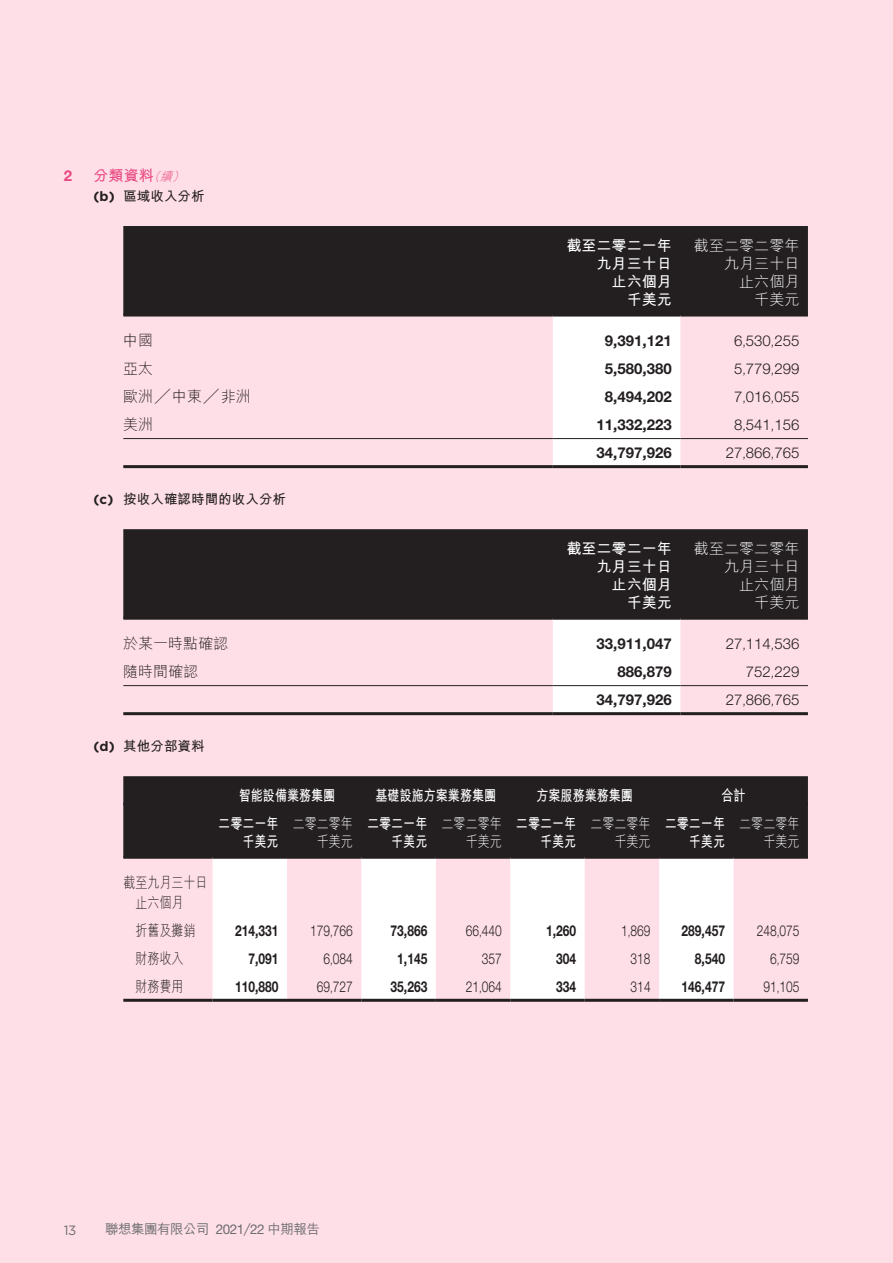
<style>
.page{position:relative;width:893px;height:1263px;background:#ffdce5}
.page>*{position:absolute;margin:0;border:0;box-sizing:border-box;transform-origin:0 0}
.t1{font:700 15px "Helvetica Neue LT Std";color:#231f20}
.t2{font:300 15px "Helvetica Neue LT Std";color:#231f20}
.t3{font:700 15px "Helvetica Neue LT Std";color:#231f20;scale:.8 1}
.t4{font:300 15px "Helvetica Neue LT Std";color:#231f20;scale:.8 1}
.t5{font:700 15px/18px "M Hei HK";letter-spacing:.005em;color:#fff;text-align:right;scale:.8 1}
.t6{font:700 15px/18px "M Hei HK";letter-spacing:.005em;color:#fff;text-align:right}
.t7{font:300 15px/18px "M Hei HK";letter-spacing:.005em;color:#fff;text-align:right}
.t8{font:300 15px/18px "M Hei HK";letter-spacing:.005em;color:#fff;text-align:right;scale:.8 1}
.t9{font:300 15px "M Hei HK";color:#231f20}
.t10{font:300 15px/19.5px "M Hei HK";color:#231f20;scale:.8 1}
.t11{font:700 15px "M Hei HK";color:#e94882}
.t12{font:700 15px "Helvetica Neue LT Std";color:#e94882}
.t13{font:700 13.5px "M Hei HK";letter-spacing:.005em;color:#231f20}
.t14{font:13.5px "Helvetica Neue LT Std";letter-spacing:-.04em;color:#6c6d70}
.t15{font:700 13.5px "Gotham";color:#231f20}
.t16{font:500 13.5px "M Hei HK";letter-spacing:-.04em;color:#6c6d70}
.t17{font:13.5px "Gotham";color:#6c6d70}
.t18{font:italic 300 12px "M Hei HK";color:#e94882}
.s1{font-family:"Gotham"}
.s2{font-family:"M Hei HK";font-weight:500}
</style>
<div class="page">
<div style="left:123px;top:226px;width:685px;height:88px;background:#231f20"></div>
<div style="left:553px;top:317px;width:127px;height:148px;background:#fff"></div>
<hr style="left:123px;top:314px;width:430px;height:3px;background:#231f20">
<hr style="left:553px;top:314px;width:127px;height:3px;background:#231f20">
<hr style="left:680px;top:314px;width:128px;height:3px;background:#231f20">
<hr style="left:123px;top:438px;width:430px;height:1px;background:#231f20">
<hr style="left:553px;top:438px;width:127px;height:1px;background:#231f20">
<hr style="left:680px;top:438px;width:128px;height:1px;background:#231f20">
<hr style="left:123px;top:465px;width:430px;height:3px;background:#231f20">
<hr style="left:553px;top:465px;width:127px;height:3px;background:#231f20">
<hr style="left:680px;top:465px;width:128px;height:3px;background:#231f20">
<div style="left:123px;top:529px;width:685px;height:88px;background:#231f20"></div>
<div style="left:553px;top:620px;width:127px;height:92px;background:#fff"></div>
<hr style="left:123px;top:617px;width:430px;height:3px;background:#231f20">
<hr style="left:553px;top:617px;width:127px;height:3px;background:#231f20">
<hr style="left:680px;top:617px;width:128px;height:3px;background:#231f20">
<hr style="left:123px;top:685px;width:430px;height:1px;background:#231f20">
<hr style="left:553px;top:685px;width:127px;height:1px;background:#231f20">
<hr style="left:680px;top:685px;width:128px;height:1px;background:#231f20">
<hr style="left:123px;top:712px;width:430px;height:3px;background:#231f20">
<hr style="left:553px;top:712px;width:127px;height:3px;background:#231f20">
<hr style="left:680px;top:712px;width:128px;height:3px;background:#231f20">
<div style="left:123px;top:776px;width:685px;height:80px;background:#231f20"></div>
<svg style="left:213px;top:859px;width:520px;height:140px;fill:#fff"></svg>
<hr style="left:123px;top:999px;width:90px;height:3px;background:#231f20">
<hr style="left:213px;top:999px;width:74px;height:3px;background:#231f20">
<hr style="left:287px;top:999px;width:74px;height:3px;background:#231f20">
<hr style="left:361px;top:999px;width:75px;height:3px;background:#231f20">
<hr style="left:436px;top:999px;width:74px;height:3px;background:#231f20">
<hr style="left:510px;top:999px;width:75px;height:3px;background:#231f20">
<hr style="left:585px;top:999px;width:74px;height:3px;background:#231f20">
<hr style="left:659px;top:999px;width:74px;height:3px;background:#231f20">
<hr style="left:733px;top:999px;width:75px;height:3px;background:#231f20">
<hr style="left:123px;top:803px;width:90px;height:3px;background:#231f20">
<hr style="left:123px;top:856px;width:90px;height:3px;background:#231f20">
<hr style="left:213px;top:803px;width:74px;height:3px;background:#231f20">
<hr style="left:213px;top:856px;width:74px;height:3px;background:#231f20">
<hr style="left:287px;top:803px;width:74px;height:3px;background:#231f20">
<hr style="left:287px;top:856px;width:74px;height:3px;background:#231f20">
<hr style="left:361px;top:803px;width:75px;height:3px;background:#231f20">
<hr style="left:361px;top:856px;width:75px;height:3px;background:#231f20">
<hr style="left:436px;top:803px;width:74px;height:3px;background:#231f20">
<hr style="left:436px;top:856px;width:74px;height:3px;background:#231f20">
<hr style="left:510px;top:803px;width:75px;height:3px;background:#231f20">
<hr style="left:510px;top:856px;width:75px;height:3px;background:#231f20">
<hr style="left:585px;top:803px;width:74px;height:3px;background:#231f20">
<hr style="left:585px;top:856px;width:74px;height:3px;background:#231f20">
<hr style="left:659px;top:803px;width:74px;height:3px;background:#231f20">
<hr style="left:659px;top:856px;width:74px;height:3px;background:#231f20">
<hr style="left:733px;top:803px;width:75px;height:3px;background:#231f20">
<hr style="left:733px;top:856px;width:75px;height:3px;background:#231f20">
<p class="t12" style="left:64px;top:166px;width:10px">2</p>
<p class="t11" style="left:94px;top:165px;width:62px">分類資料</p>
<p class="t18" style="left:160px;top:170px;width:17px">續</p>
<p class="t18" style="left:148px;top:170px;width:17px">（</p>
<p class="t18" style="left:172px;top:170px;width:17px">(</p>
<p class="t15" style="left:94px;top:187px;width:23px">b( )</p>
<p class="t13" style="left:123px;top:186px;width:83px">區域收入分析</p>
<p class="t9" style="left:123px;top:333px;width:31px">中國</p>
<p class="t9" style="left:123px;top:361px;width:31px">亞太</p>
<p class="t9" style="left:123px;top:389px;width:129px">歐洲╱中東╱非洲</p>
<p class="t9" style="left:123px;top:417px;width:31px">美洲</p>
<p class="t15" style="left:94px;top:490px;width:21px">c( )</p>
<p class="t13" style="left:123px;top:489px;width:164px">按收入確認時間的收入分析</p>
<p class="t6" style="left:566px;top:235px;width:107px">截至二零二一年九月三十日<br>止六個月<br>千美元</p>
<p class="t7" style="left:694px;top:236px;width:107px">截至二零二零年九月三十日<br>止六個月<br>千美元</p>
<p class="t2" style="left:734px;top:332px;width:67px">6<span class="s1">,</span>530<span class="s1">,</span>255</p>
<p class="t1" style="left:605px;top:331px;width:68px">9<span class="s1">,</span>391<span class="s1">,</span>121</p>
<p class="t1" style="left:605px;top:359px;width:68px">5<span class="s1">,</span>580<span class="s1">,</span>380</p>
<p class="t2" style="left:734px;top:360px;width:67px">5<span class="s1">,</span>779<span class="s1">,</span>299</p>
<p class="t1" style="left:605px;top:388px;width:68px">8<span class="s1">,</span>494<span class="s1">,</span>202</p>
<p class="t2" style="left:734px;top:388px;width:67px">7<span class="s1">,</span>016<span class="s1">,</span>055</p>
<p class="t1" style="left:597px;top:416px;width:77px">11<span class="s1">,</span>332<span class="s1">,</span>223</p>
<p class="t2" style="left:734px;top:416px;width:67px">8<span class="s1">,</span>541<span class="s1">,</span>156</p>
<p class="t1" style="left:597px;top:444px;width:77px">34<span class="s1">,</span>797<span class="s1">,</span>926</p>
<p class="t2" style="left:726px;top:444px;width:75px">27<span class="s1">,</span>866<span class="s1">,</span>765</p>
<p class="t9" style="left:123px;top:636px;width:106px">於某一時點確認</p>
<p class="t9" style="left:123px;top:664px;width:76px">隨時間確認</p>
<p class="t15" style="left:94px;top:737px;width:23px">d( )</p>
<p class="t13" style="left:123px;top:736px;width:83px">其他分部資料</p>
<p class="t6" style="left:566px;top:538px;width:107px">截至二零二一年九月三十日<br>止六個月<br>千美元</p>
<p class="t7" style="left:694px;top:539px;width:107px">截至二零二零年九月三十日<br>止六個月<br>千美元</p>
<p class="t2" style="left:726px;top:635px;width:75px">27<span class="s1">,</span>114<span class="s1">,</span>536</p>
<p class="t1" style="left:597px;top:635px;width:77px">33<span class="s1">,</span>911<span class="s1">,</span>047</p>
<p class="t1" style="left:617px;top:663px;width:56px">886<span class="s1">,</span>879</p>
<p class="t1" style="left:597px;top:691px;width:77px">34<span class="s1">,</span>797<span class="s1">,</span>926</p>
<p class="t2" style="left:746px;top:663px;width:55px">752<span class="s1">,</span>229</p>
<p class="t2" style="left:726px;top:691px;width:75px">27<span class="s1">,</span>866<span class="s1">,</span>765</p>
<p class="t5" style="left:721px;top:785px;width:32px">合計</p>
<p class="t5" style="left:218px;top:780px;width:148px;line-height:28px;text-align:left;text-indent:21px">智能設備業務集團二零二一年</p>
<p class="t5" style="left:242px;top:831px;width:47px">千美元</p>
<p class="t5" style="left:376px;top:785px;width:152px">基礎設施方案業務集團</p>
<p class="t5" style="left:536px;top:785px;width:122px">方案服務業務集團</p>
<p class="t8" style="left:293px;top:814px;width:77px">二零二零年千美元</p>
<p class="t5" style="left:367px;top:813px;width:77px">二零二一年千美元</p>
<p class="t8" style="left:442px;top:814px;width:77px">二零二零年千美元</p>
<p class="t5" style="left:516px;top:813px;width:77px">二零二一年千美元</p>
<p class="t8" style="left:590px;top:814px;width:77px">二零二零年千美元</p>
<p class="t5" style="left:665px;top:813px;width:77px">二零二一年千美元</p>
<p class="t8" style="left:739px;top:814px;width:77px">二零二零年千美元</p>
<p class="t10" style="left:135px;top:873px;width:91px;text-indent:-12px">截至九月三十日止六個月</p>
<p class="t10" style="left:135px;top:920px;width:76px">折舊及攤銷</p>
<p class="t3" style="left:235px;top:921px;width:56px">214<span class="s1">,</span>331</p>
<p class="t4" style="left:310px;top:921px;width:55px">179<span class="s1">,</span>766</p>
<p class="t3" style="left:391px;top:921px;width:47px">73<span class="s1">,</span>866</p>
<p class="t4" style="left:466px;top:921px;width:47px">66<span class="s1">,</span>440</p>
<p class="t3" style="left:546px;top:921px;width:39px">1<span class="s1">,</span>260</p>
<p class="t4" style="left:621px;top:921px;width:38px">1<span class="s1">,</span>869</p>
<p class="t3" style="left:682px;top:921px;width:56px">289<span class="s1">,</span>457</p>
<p class="t4" style="left:757px;top:921px;width:55px">248<span class="s1">,</span>075</p>
<p class="t10" style="left:135px;top:948px;width:61px">財務收入</p>
<p class="t3" style="left:248px;top:949px;width:39px">7<span class="s1">,</span>091</p>
<p class="t4" style="left:324px;top:949px;width:38px">6<span class="s1">,</span>084</p>
<p class="t3" style="left:397px;top:949px;width:39px">1<span class="s1">,</span>145</p>
<p class="t4" style="left:482px;top:949px;width:27px">357</p>
<p class="t3" style="left:556px;top:949px;width:27px">304</p>
<p class="t4" style="left:631px;top:949px;width:27px">318</p>
<p class="t3" style="left:695px;top:949px;width:39px">8<span class="s1">,</span>540</p>
<p class="t4" style="left:770px;top:949px;width:38px">6<span class="s1">,</span>759</p>
<p class="t10" style="left:135px;top:976px;width:61px">財務費用</p>
<p class="t3" style="left:235px;top:977px;width:56px">110<span class="s1">,</span>880</p>
<p class="t4" style="left:317px;top:977px;width:47px">69<span class="s1">,</span>727</p>
<p class="t3" style="left:391px;top:977px;width:47px">35<span class="s1">,</span>263</p>
<p class="t4" style="left:466px;top:977px;width:47px">21<span class="s1">,</span>064</p>
<p class="t3" style="left:556px;top:977px;width:27px">334</p>
<p class="t4" style="left:631px;top:977px;width:27px">314</p>
<p class="t3" style="left:682px;top:977px;width:56px">146<span class="s1">,</span>477</p>
<p class="t4" style="left:763px;top:977px;width:47px">91<span class="s1">,</span>105</p>
<p class="t17" style="left:64px;top:1221px;width:14px">13</p>
<p class="t16" style="left:105px;top:1219px;width:106px">聯想集團有限公司</p>
<p class="t14" style="left:216px;top:1221px;width:106px">2021<span class="s1">/</span>22 <span class="s2">中期報告</span></p>
</div>
